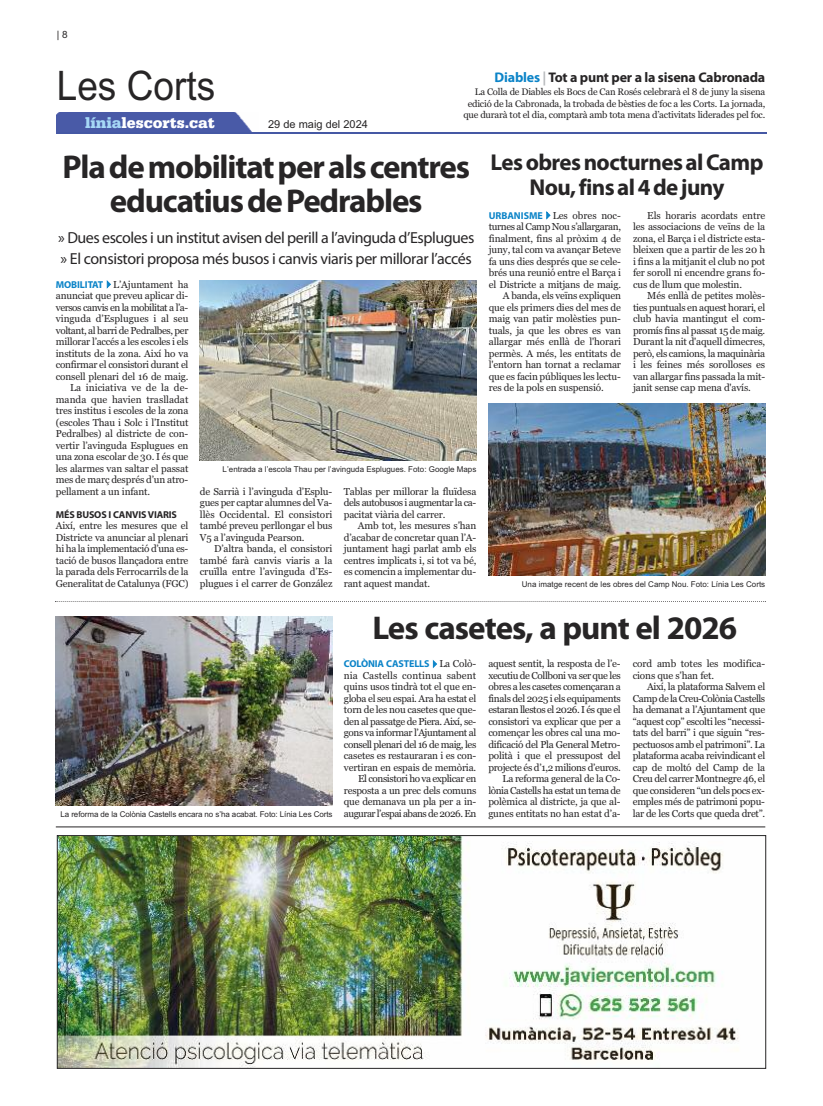
<style>
.page{position:relative;width:823px;height:1106px;background:#fff}
.page>*{position:absolute;margin:0;border:0;box-sizing:border-box;transform-origin:0 0}
.t1{font:40.7px "Arial";color:#272526;scale:.91 1}
.t2{font:700 33px/34.5px "Myriad Pro";letter-spacing:-.035em;color:#272526;text-align:center}
.t3{font:700 23px/25px "Myriad Pro";letter-spacing:-.025em;color:#272526;text-align:center}
.t4{font:16px/21px "Myriad Pro";letter-spacing:-.03em;color:#272526}
.t5{font:900 16px "Serifa";color:#fff}
.t6{font:700 14px "Myriad Pro";letter-spacing:-.015em;color:#272526}
.t7{font:11px "Arial";color:#272526}
.t8{font:10px/11.5px "Georgia";letter-spacing:-.015em;color:#272526;text-align:justify}
.t9{font:10px "Georgia";letter-spacing:-.04em;color:#272526}
.t10{font:10px "Georgia";letter-spacing:-.045em;color:#272526}
.t11{font:700 10px "Myriad Pro";letter-spacing:-.015em;color:#0c84c8}
.t12{font:700 10px "Myriad Pro";letter-spacing:-.015em;color:#272526}
.t13{font:10px "Arial";color:#272526}
.t14{font:9.5px/11.4px "Georgia";letter-spacing:-.02em;color:#272526;text-align:right}
.t15{font:8px "Arial";color:#272526}
.s1{color:#a6d8f6}
.s2{color:#0c84c8}
.s3{color:#b8babd}
.s4{font-family:"Myriad Pro";font-weight:700;color:#0c84c8}
.s5{font-family:"Georgia";font-weight:400;color:#272526}
</style>
<div class="page">
<div style="left:57px;top:112px;width:195px;height:20px;background:#495aa7"></div>
<hr style="left:57px;top:132px;width:708px;height:2px;background:#4558a4">
<hr style="left:56px;top:826px;width:708px;height:1px;background:#272526">
<img style="left:59px;top:837px;width:680px;height:229px">
<div style="left:57px;top:835px;width:708px;height:233px;border:1px solid #272526"></div>
<svg style="left:55px;top:601px;width:710px;height:1px"></svg>
<img style="left:488px;top:404px;width:276px;height:171px">
<img style="left:199px;top:280px;width:277px;height:180px">
<img style="left:56px;top:616px;width:276px;height:189px">
<p class="t13" style="left:57px;top:29px;width:12px">| 8</p>
<h1 class="t1" style="left:57px;top:62px;width:175px">Les Corts</h1>
<h3 class="t5" style="left:85px;top:113px;width:131px"><span class="s1">línia</span>lescorts.cat</h3>
<p class="t7" style="left:268px;top:118px;width:101px">29 de maig del 2024</p>
<h3 class="t6" style="left:494px;top:72px;width:272px"><span class="s2">Diables</span> <span class="s3">|</span>Tot a punt per a la sisena Cabronada</h3>
<p class="t14" style="left:463px;top:86px;width:303px">La Colla de Diables els Bocs de Can Rosés celebrarà el 8 de juny la sisena edició de la Cabronada, la trobada de bèsties de foc a les Corts. La jornada, que durarà tot el dia, comptarà amb tota mena d’activitats liderades pel foc.</p>
<h2 class="t2" style="left:62px;top:152px;width:409px">Plademobilitatperalscentres educatiusdePedrables</h2>
<h3 class="t4" style="left:58px;top:228px;width:417px">» Dues escoles i un institut avisen del perill a l’avinguda d’Esplugues » El consistori proposa més busos i canvis viaris per millorar l’accés</h3>
<p class="t8" style="left:56px;top:278px;width:134px"><span class="s4">MOBILITAT</span><span class="s2">✔</span>L’Ajuntament ha</p>
<p class="t8" style="left:56px;top:290px;width:134px">anunciat que preveu aplicar di-</p>
<p class="t10" style="left:56px;top:301px;width:134px">versos canvis en la mobilitat a l’a-</p>
<p class="t8" style="left:56px;top:313px;width:134px">vinguda d’Esplugues i al seu</p>
<p class="t9" style="left:56px;top:324px;width:134px">voltant, al barri de Pedralbes, per</p>
<p class="t8" style="left:56px;top:336px;width:134px">millorar l’accés a les escoles i els</p>
<p class="t8" style="left:56px;top:347px;width:134px">instituts de la zona. Així ho va</p>
<p class="t8" style="left:56px;top:359px;width:134px">confirmar el consistori durant el</p>
<p class="t8" style="left:56px;top:370px;width:134px">consell plenari del 16 de maig.</p>
<p class="t8" style="left:70px;top:382px;width:120px">La iniciativa ve de la de-</p>
<p class="t8" style="left:56px;top:393px;width:134px">manda que havien traslladat</p>
<p class="t8" style="left:56px;top:405px;width:134px">tres institus i escoles de la zona</p>
<p class="t8" style="left:56px;top:416px;width:134px">(escoles Thau i Solc i l’Institut</p>
<p class="t8" style="left:56px;top:428px;width:134px">Pedralbes) al districte de con-</p>
<p class="t8" style="left:56px;top:439px;width:134px">vertir l’avinguda Esplugues en</p>
<p class="t8" style="left:56px;top:451px;width:134px">una zona escolar de 30. I és que</p>
<p class="t8" style="left:56px;top:462px;width:134px">les alarmes van saltar el passat</p>
<p class="t8" style="left:56px;top:474px;width:134px">mes de març després d’un atro-</p>
<p class="t8" style="left:56px;top:485px;width:96px">pellament a un infant.</p>
<p class="t12" style="left:56px;top:510px;width:123px">MÉS BUSOS I CANVISVIARIS</p>
<p class="t8" style="left:56px;top:520px;width:134px">Així, entre les mesures que el Districte va anunciar al plenari hi ha la implementació d’una es&shy;tació de busos llançadora entre la parada dels Ferrocarrils de la Generalitat de Catalunya (FGC)</p>
<p class="t15" style="left:222px;top:464px;width:255px">L’entrada a l’escola Thau per l’avinguda Esplugues. Foto: Google Maps</p>
<p class="t8" style="left:200px;top:485px;width:134px">de Sarrià i l’avinguda d’Esplu&shy;gues per captar alumnes del Va&shy;llès Occidental. El consistori també preveu perllongar el bus V5 a l’avinguda Pearson.</p>
<p class="t8" style="left:200px;top:543px;width:134px;text-indent:14px">D’altra banda, el consistori també farà canvis viaris a la cruïlla entre l’avinguda d’Es&shy;plugues i el carrer de González</p>
<p class="t8" style="left:343px;top:485px;width:134px">Tablas per millorar la fluïdesa dels autobusos i augmentar la ca&shy;pacitat viària del carrer.</p>
<p class="t8" style="left:343px;top:520px;width:134px;text-indent:14px">Amb tot, les mesures s’han d’acabar de concretar quan l’A&shy;juntament hagi parlat amb els centres implicats i, si tot va bé, es comencin a implementar du&shy;rant aquest mandat.</p>
<h3 class="t3" style="left:490px;top:151px;width:274px">LesobresnocturnesalCamp<br>Nou,finsal4dejuny</h3>
<p class="t8" style="left:488px;top:209px;width:133px"><span class="s4">URBANISME</span><span class="s2">✔</span>Les obres noc-</p>
<p class="t9" style="left:488px;top:221px;width:134px">turnes al Camp Nou s’allargaran,</p>
<p class="t8" style="left:488px;top:232px;width:134px">finalment, fins al pròxim 4 de</p>
<p class="t8" style="left:488px;top:244px;width:134px">juny, tal com va avançar Beteve</p>
<p class="t8" style="left:488px;top:255px;width:133px">fa uns dies després que se cele-</p>
<p class="t8" style="left:488px;top:267px;width:134px">brés una reunió entre el Barça i</p>
<p class="t8" style="left:488px;top:278px;width:134px">el Districte a mitjans de maig.</p>
<p class="t8" style="left:502px;top:290px;width:119px">A banda, els veïns expliquen</p>
<p class="t8" style="left:488px;top:301px;width:134px">que els primers dies del mes de</p>
<p class="t8" style="left:488px;top:313px;width:133px">maig van patir molèsties pun-</p>
<p class="t8" style="left:488px;top:324px;width:134px">tuals, ja que les obres es van</p>
<p class="t8" style="left:488px;top:336px;width:134px">allargar més enllà de l'horari</p>
<p class="t8" style="left:488px;top:347px;width:134px">permès. A més, les entitats de</p>
<p class="t8" style="left:488px;top:359px;width:134px">l'entorn han tornat a reclamar</p>
<p class="t8" style="left:488px;top:370px;width:133px">que es facin públiques les lectu-</p>
<p class="t8" style="left:488px;top:382px;width:116px">res de la pols en suspensió.</p>
<p class="t8" style="left:632px;top:209px;width:134px;text-indent:14px">Els horaris acordats entre les associacions de veïns de la zona, el Barça i el districte esta&shy;bleixen que a partir de les 20 h i fins a la mitjanit el club no pot fer soroll ni encendre grans fo&shy;cus de llum que molestin.</p>
<p class="t8" style="left:632px;top:290px;width:134px;text-indent:14px">Més enllà de petites molès&shy;ties puntuals en aquest horari, el club havia mantingut el com&shy;promís fins al passat 15 de maig.<br>Durant la nit d'aquell dimecres, però, els camions, la maquinària i les feines més sorolloses es van allargar fins passada la mit&shy;janit sense cap mena d'avís.</p>
<p class="t15" style="left:521px;top:579px;width:245px">Una imatge recent de les obres del Camp Nou. Foto: Línia Les Corts</p>
<p class="t15" style="left:60px;top:809px;width:273px">La reforma de la Colònia Castells encara no s’ha acabat. Foto: Línia Les Corts</p>
<h2 class="t2" style="left:372px;top:613px;width:366px">Les casetes, a punt el 2026</h2>
<p class="t11" style="left:344px;top:660px;width:134px">COLÒNIA CASTELLS✔<span class="s5">La Colò-</span></p>
<p class="t8" style="left:344px;top:669px;width:134px;text-align:right">nia Castells continua sabent quins usos tindrà tot el que en&shy;globa el seu espai. Ara ha estat el torn de les nou casetes que que&shy;den al passatge de Piera. Així, se&shy;gons va informar l’Ajuntament al consell plenari del 16 de maig, les casetes es restauraran i es con&shy;vertiran en espais de memòria.<br>El consistori ho va explicar en resposta a un prec dels comuns que demanava un pla per a in&shy;augurar l’espai abans de 2026. En</p>
<p class="t8" style="left:488px;top:658px;width:134px;text-align:right">aquest sentit, la resposta de l’e&shy;xecutiu de Collboni va ser que les obres a les casetes començaran a finals del 2025 i els equipaments estaran llestos el 2026. I és que el consistori va explicar que per a començar les obres cal una mo&shy;dificació del Pla General Metro&shy;polità i que el pressupost del projecte és d’1,2 milions d’euros.<br>La reforma general de la Co&shy;lònia Castells ha estat un tema de polèmica al districte, ja que al&shy;gunes entitats no han estat d’a-</p>
<p class="t8" style="left:632px;top:658px;width:134px">cord amb totes les modifica&shy;cions que s’han fet.</p>
<p class="t8" style="left:632px;top:681px;width:134px;text-indent:14px">Així, la plataforma Salvem el Camp de la Creu-Colònia Castells ha demanat a l’Ajuntament que “aquest cop” escolti les “necessi&shy;tats del barri” i que siguin “res&shy;pectuosos amb el patrimoni”. La plataforma acaba reivindicant el cap de moltó del Camp de la Creu del carrer Montnegre 46, el que consideren “un dels pocs ex&shy;emples més de patrimoni popu&shy;lar de les Corts que queda dret”.</p>
</div>
